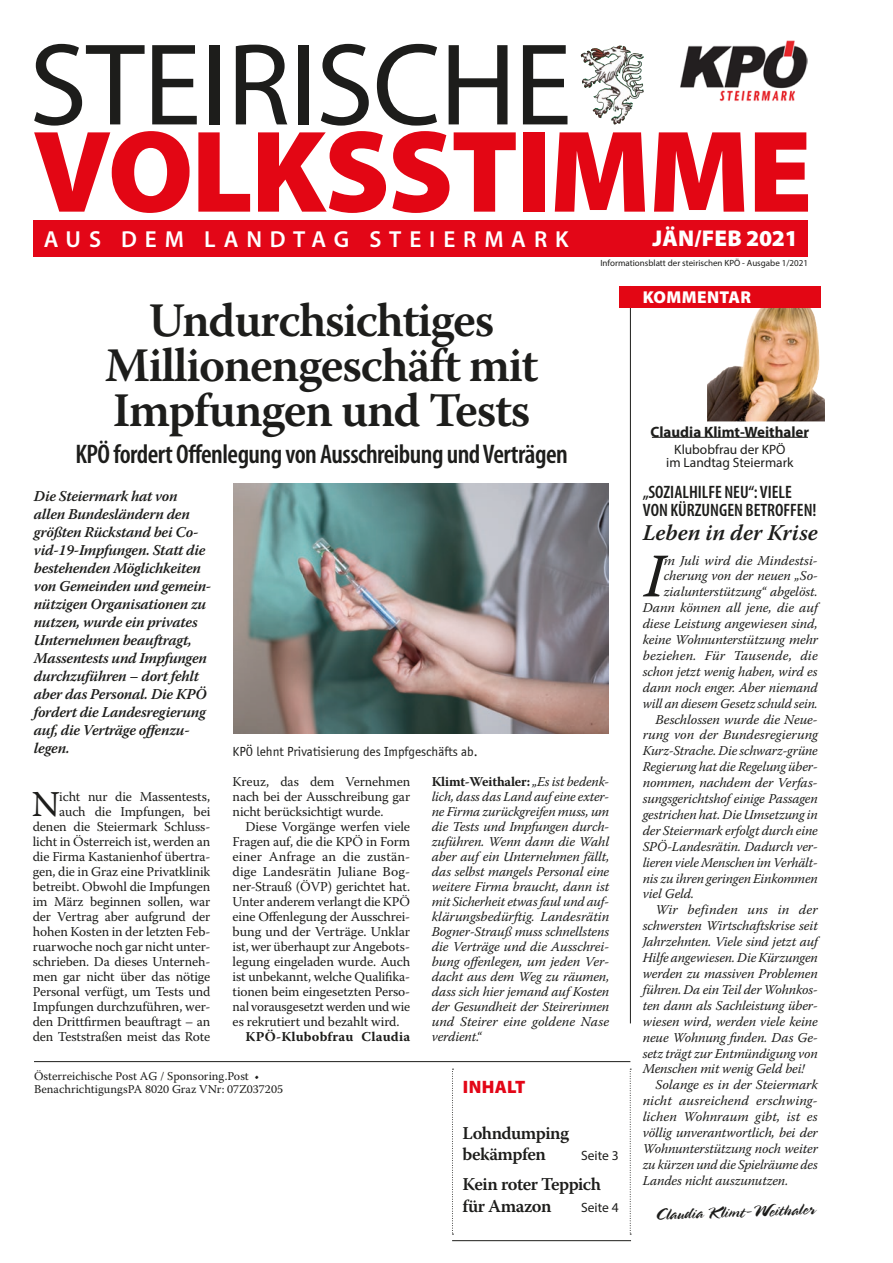
<style>
.page{position:relative;width:893px;height:1263px;background:#fff}
.page>*{position:absolute;margin:0;border:0;box-sizing:border-box;transform-origin:0 0}
.t1{font:900 117.6px "Myriad Pro";letter-spacing:-.02em;color:#e30614}
.t2{font:117.6px "Myriad Pro";letter-spacing:-.01em;color:#1d1d1b}
.Fließtext{font:italic 61.8px "Warnock Pro";color:#1d1d1b}
.Überschrift1{font:600 48px/45px "Warnock Pro";letter-spacing:-.03em;color:#1d1d1b;text-align:center}
.Fließtext_Initial{font:36.3px "Warnock Pro";color:#1d1d1b}
.Überschrift2{font:600 condensed 27px "Myriad Pro";letter-spacing:-.02em;color:#1d1d1b}
.t3{font:600 23.25px "Myriad Pro";letter-spacing:.34em;color:#fff}
.t4{font:900 22.95px "Myriad Pro";letter-spacing:.01em;color:#fff}
.Teaser{font:italic 600 22.5px "Warnock Pro";color:#1d1d1b}
.Teaser-2{font:600 18px/21.6px "Warnock Pro";letter-spacing:-.03em;color:#1d1d1b}
.Überschrift2-2{font:600 condensed 18px/18px "Myriad Pro";color:#1d1d1b}
.Highlights_rot{font:900 18px "Myriad Pro";letter-spacing:.02em;color:#e30617}
.t5{font:17.25px "Spring LP";color:#1d1d1b}
.t6{font:900 17.25px "Myriad Pro";letter-spacing:.02em;color:#fff}
.Überschrift1-2{font:italic 600 15px/18px "Warnock Pro";letter-spacing:-.02em;color:#1d1d1b}
.t7{font:700 15px "Myriad Pro";color:#1d1d1b}
.Fließtext-2{font:italic 13.5px/15.9px "Warnock Pro";letter-spacing:-.01em;color:#1d1d1b;text-align:justify}
.Fließtext_Initial-2{font:13.5px/15px "Warnock Pro";letter-spacing:-.01em;color:#1d1d1b;text-align:right}
.Fließtext-3{font:13.5px/15px "Warnock Pro";letter-spacing:-.01em;color:#1d1d1b;text-align:justify}
.Teaser-3{font:13.5px "Myriad Pro";color:#1d1d1b}
.Fließtext-4{font:13.5px "Officina";color:#1d1d1b}
.Fließtext-5{font:700 13.5px "Warnock Pro";letter-spacing:.02em;color:#1d1d1b}
.Fließtext-6{font:12px/13.5px "Warnock Pro";color:#1d1d1b}
.brottext{font:9px "Myriad Pro";color:#1d1d1b}
.s1{font-weight:700;font-style:normal}
</style>
<div class="page">
<hr style="left:630px;top:286px;width:1px;height:737px;background:#1d1d1b">
<img style="left:234px;top:483px;width:374px;height:250px">
<div style="left:34px;top:220px;width:774px;height:37px;background:#e30617"></div>
<img style="left:680px;top:40px;width:128px;height:62px">
<img style="left:581px;top:46px;width:38px;height:38px">
<hr style="left:452px;top:1240px;width:179px;height:1px;background:#1d1d1b">
<hr style="left:34px;top:1061px;width:596px;height:1px;background:#1d1d1b">
<svg style="left:630px;top:1069px;width:1px;height:166px"></svg>
<svg style="left:452px;top:1069px;width:1px;height:166px"></svg>
<hr style="left:652px;top:437px;width:156px;height:1px;background:#1d1d1b">
<img style="left:753px;top:307px;width:30px;height:14px">
<div style="left:619px;top:286px;width:201px;height:21px;background:#e30614"></div>
<p class="t2" style="left:29px;top:12px;width:544px">STEIRISCHE</p>
<p class="t1" style="left:33px;top:93px;width:781px">VOLKSSTIMME</p>
<p class="t3" style="left:44px;top:224px;width:526px">AUS DEM LANDTAG STEIERMARK</p>
<p class="t4" style="left:652px;top:223px;width:147px">JÄN/FEB 2021</p>
<p class="Überschrift1" style="left:105px;top:297px;width:435px">Undurchsichtiges<br>Millionengeschäft mit<br>Impfungen und Tests</p>
<p class="Überschrift2" style="left:75px;top:437px;width:494px">KPÖ fordert Offenlegung von Ausschreibung und Verträgen</p>
<p class="brottext" style="left:600px;top:258px;width:209px">Informationsblatt der steirischen KPÖ - Ausgabe 1/2021</p>
<p class="t6" style="left:643px;top:285px;width:110px">KOMMENTAR</p>
<p class="t7" style="left:651px;top:422px;width:160px">Claudia Klimt-Weithaler</p>
<p class="Teaser-3" style="left:674px;top:441px;width:113px">Klubobfrau der KPÖ</p>
<p class="Teaser-3" style="left:666px;top:454px;width:129px">im Landtag Steiermark</p>
<p class="Überschrift1-2" style="left:34px;top:487px;width:179px">Die Steiermark hat von allen Bundesländern den größten Rückstand bei Co&shy;vid-19-Impfungen. Statt die bestehenden Möglichkeiten von Gemeinden und gemein&shy;nützigen Organisationen zu nutzen, wurde ein privates<br>Unternehmen beauftragt,<br>Massentests und Impfungen durchzuführen – dort fehlt aber das Personal. Die KPÖ fordert die Landesregierung auf, die Verträge offenzu&shy;legen.</p>
<p class="Fließtext_Initial-2" style="left:33px;top:789px;width:179px">icht nur die Massentests, auch die Impfungen, bei denen die Steiermark Schluss&shy;licht in Österreich ist, werden an die Firma Kastanienhof übertra&shy;gen, die in Graz eine Privatklinik betreibt. Obwohl die Impfungen im März beginnen sollen, war der Vertrag aber aufgrund der hohen Kosten in der letzten Feb&shy;ruarwoche noch gar nicht unter&shy;schrieben. Da dieses Unterneh&shy;men gar nicht über das nötige<br>Personal verfügt, um Tests und<br>Impfungen durchzuführen, wer&shy;den Drittfirmen beauftragt – an den Teststraßen meist das Rote</p>
<p class="Fließtext_Initial" style="left:32px;top:782px;width:29px">N</p>
<p class="Fließtext-4" style="left:233px;top:744px;width:247px">KPÖ lehnt Privatisierung des Impfgeschäfts ab.</p>
<p class="Fließtext_Initial-2" style="left:233px;top:774px;width:179px;text-align:justify">Kreuz, das dem Vernehmen nach bei der Ausschreibung gar nicht berücksichtigt wurde.</p>
<p class="Fließtext-3" style="left:233px;top:819px;width:179px;text-indent:13px">Diese Vorgänge werfen viele Fragen auf, die die KPÖ in Form einer Anfrage an die zustän&shy;dige Landesrätin Juliane Bog&shy;ner-Strauß (ÖVP) gerichtet hat.<br>Unter anderem verlangt die KPÖ eine Offenlegung der Ausschrei&shy;bung und der Verträge. Unklar ist, wer überhaupt zur Angebots&shy;legung eingeladen wurde. Auch ist unbekannt, welche Qualifika&shy;tionen beim eingesetzten Perso&shy;nal vorausgesetzt werden und wie es rekrutiert und bezahlt wird.</p>
<p class="Fließtext-5" style="left:245px;top:1028px;width:166px">KPÖ-Klubobfrau Claudia</p>
<p class="Fließtext-2" style="left:432px;top:774px;width:179px;line-height:15px"><span class="s1">Klimt-Weithaler:</span> „Es ist bedenk&shy;lich, dass das Land auf eine exter&shy;ne Firma zurückgreifen muss, um die Tests und Impfungen durch&shy;zuführen. Wenn dann die Wahl aber auf ein Unternehmen fällt, das selbst mangels Personal eine weitere Firma braucht, dann ist mit Sicherheit etwas faul und auf&shy;klärungsbedürftig. Landesrätin Bogner-Strauß muss schnellstens die Verträge und die Ausschrei&shy;bung offenlegen, um jeden Ver&shy;dacht aus dem Weg zu räumen, dass sich hier jemand auf Kosten der Gesundheit der Steirerinnen und Steirer eine goldene Nase verdient.“</p>
<p class="Fließtext-6" style="left:34px;top:1069px;width:251px">Österreichische Post AG / Sponsoring.Post •<br>BenachrichtigungsPA 8020 Graz VNr: 07Z037205</p>
<p class="Highlights_rot" style="left:463px;top:1074px;width:64px">INHALT</p>
<p class="Teaser-2" style="left:463px;top:1122px;width:108px">Lohndumping bekämpfen</p>
<p class="Teaser-3" style="left:581px;top:1147px;width:39px">Seite 3</p>
<p class="Teaser-2" style="left:463px;top:1173px;width:140px">Kein roter Teppich für Amazon</p>
<p class="Teaser-3" style="left:581px;top:1199px;width:39px">Seite 4</p>
<p class="Überschrift2-2" style="left:643px;top:483px;width:175px">„SOZIALHILFE NEU“: VIELE<br>VON KÜRZUNGEN BETROFFEN!</p>
<p class="Teaser" style="left:643px;top:519px;width:177px">Leben in der Krise</p>
<p class="Fließtext" style="left:644px;top:539px;width:22px">I</p>
<p class="Fließtext-2" style="left:643px;top:552px;width:177px;text-align:right">m Juli wird die Mindestsi&shy;cherung von der neuen „So&shy;zialunterstützung“ abgelöst.<br>Dann können all jene, die auf diese Leistung angewiesen sind, keine Wohnunterstützung mehr beziehen. Für Tausende, die schon jetzt wenig haben, wird es dann noch enger. Aber niemand will an diesem Gesetz schuld sein.</p>
<p class="Fließtext-2" style="left:643px;top:711px;width:177px;text-indent:13px">Beschlossen wurde die Neue&shy;rung von der Bundesregierung Kurz-Strache. Die schwarz-grüne Regierung hat die Regelung über&shy;nommen, nachdem der Verfas&shy;sungsgerichtshof einige Passagen gestrichen hat. Die Umsetzung in der Steiermark erfolgt durch eine SPÖ-Landesrätin. Dadurch ver&shy;lieren viele Menschen im Verhält&shy;nis zu ihren geringen Einkommen viel Geld.</p>
<p class="Fließtext-2" style="left:643px;top:902px;width:177px;text-indent:13px">Wir befinden uns in der schwersten Wirtschaftskrise seit Jahrzehnten. Viele sind jetzt auf Hilfe angewiesen. Die Kürzungen werden zu massiven Problemen führen. Da ein Teil der Wohnkos&shy;ten dann als Sachleistung über&shy;wiesen wird, werden viele keine neue Wohnung finden. Das Ge&shy;setz trägt zur Entmündigung von Menschen mit wenig Geld bei!</p>
<p class="Fließtext-2" style="left:643px;top:1077px;width:177px;text-indent:13px">Solange es in der Steiermark nicht ausreichend erschwing&shy;lichen Wohnraum gibt, ist es völlig unverantwortlich, bei der Wohnunterstützung noch weiter zu kürzen und die Spielräume des Landes nicht auszunutzen.</p>
<p class="t5" style="left:655px;top:1204px;width:161px;rotate:-2deg">Claudia Klimt-Weithaler</p>
</div>
